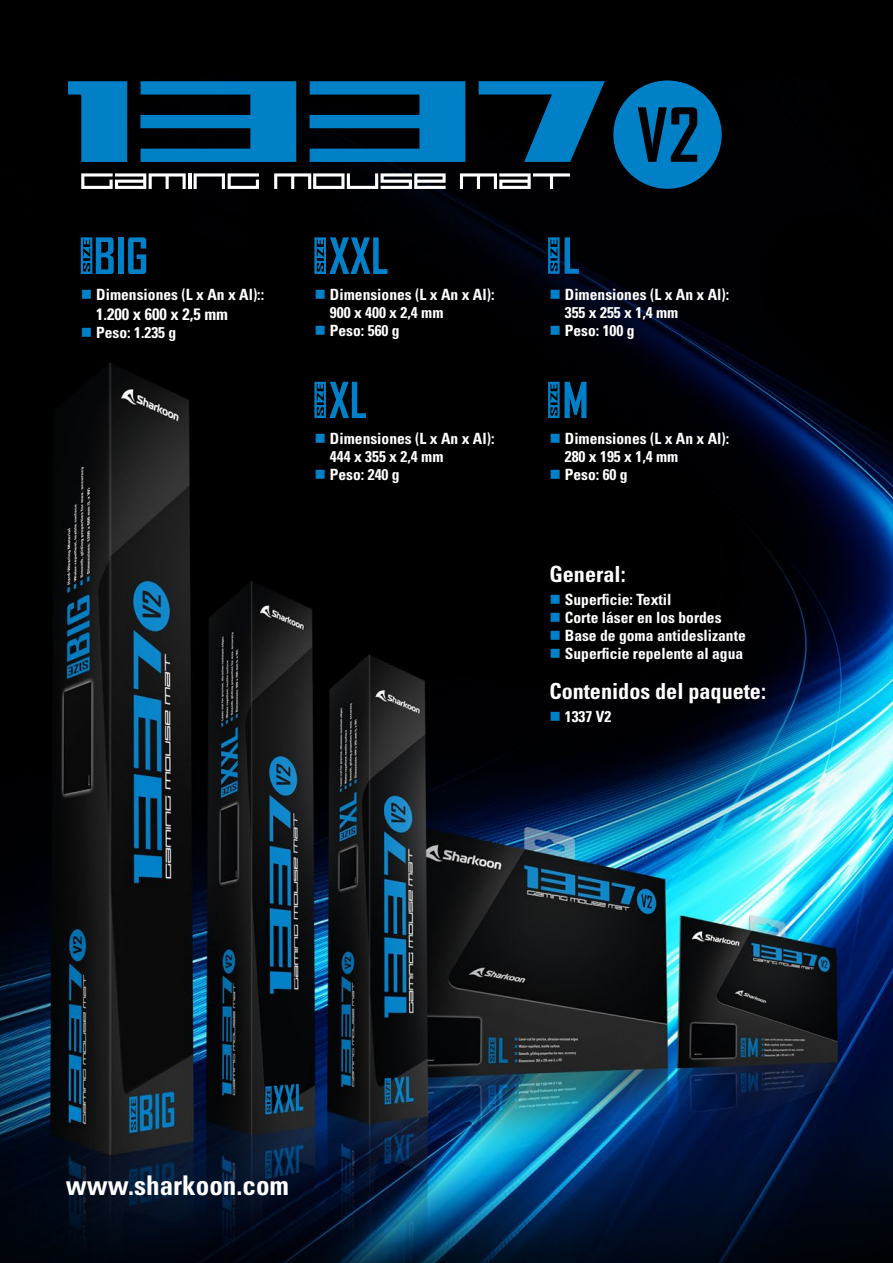
<style>
.page{position:relative;width:893px;height:1263px;background:#fff}
.page>*{position:absolute;margin:0;border:0;box-sizing:border-box;transform-origin:0 0}
.t1{font:27.15px "Univers LTCYR 67 Bold Cond";color:#fff}
.t2{font:22.2px "Univers LTCYR 67 Bold Cond";color:#fff}
.t3{font:16.5px "Univers LTCYR 67 Bold Cond";color:#fff}
.t4{font:15.45px/18px "Univers LTCYR 67 Bold Cond";color:#fff}
.s1{color:#0080c8}
</style>
<div class="page">
<img style="left:0;top:0;width:893px;height:1263px">
<svg style="left:479px;top:81px;width:126px;height:81px;background:#003c5d"></svg>
<svg style="left:140px;top:81px;width:156px;height:81px;background:#00517e"></svg>
<svg style="left:310px;top:81px;width:155px;height:81px;background:#00527f"></svg>
<svg style="left:68px;top:81px;width:59px;height:81px;background:#0067a0"></svg>
<hr style="left:188px;top:173px;width:3px;height:16px;background:#fff">
<svg style="left:274px;top:173px;width:172px;height:16px"></svg>
<svg style="left:460px;top:173px;width:110px;height:16px"></svg>
<svg style="left:81px;top:173px;width:105px;height:16px"></svg>
<svg style="left:194px;top:173px;width:65px;height:16px"></svg>
<svg style="left:613px;top:80px;width:109px;height:109px;background:#005280"></svg>
<svg style="left:314px;top:237px;width:74px;height:37px;background:#003c5e"></svg>
<svg style="left:314px;top:382px;width:52px;height:36px;background:#003d60"></svg>
<svg style="left:548px;top:237px;width:31px;height:37px"></svg>
<svg style="left:548px;top:382px;width:39px;height:36px"></svg>
<svg style="left:81px;top:237px;width:33px;height:37px"></svg>
<div style="left:118px;top:237px;width:6px;height:37px;background:#0080c8"></div>
<svg style="left:128px;top:237px;width:18px;height:37px"></svg>
<p class="t4" style="left:81px;top:285px;width:185px"><span class="s1">■</span> Dimensiones (L x An x Al)::</p>
<p class="t3" style="left:96px;top:304px;width:133px">1.200 x 600 x 2,5 mm</p>
<p class="t4" style="left:81px;top:323px;width:97px"><span class="s1">■</span> Peso: 1.235 g</p>
<p class="t4" style="left:330px;top:285px;width:166px;text-indent:-16px"><span class="s1">■</span> Dimensiones (L x An x Al):<br>900 x 400 x 2,4 mm</p>
<p class="t4" style="left:314px;top:321px;width:87px"><span class="s1">■</span> Peso: 560 g</p>
<p class="t4" style="left:330px;top:429px;width:166px;text-indent:-16px"><span class="s1">■</span> Dimensiones (L x An x Al):<br>444 x 355 x 2,4 mm</p>
<p class="t4" style="left:314px;top:465px;width:87px"><span class="s1">■</span> Peso: 240 g</p>
<p class="t4" style="left:565px;top:285px;width:166px;text-indent:-16px"><span class="s1">■</span> Dimensiones (L x An x Al):<br>355 x 255 x 1,4 mm</p>
<p class="t4" style="left:549px;top:321px;width:87px"><span class="s1">■</span> Peso: 100 g</p>
<p class="t4" style="left:565px;top:429px;width:166px;text-indent:-16px"><span class="s1">■</span> Dimensiones (L x An x Al):<br>280 x 195 x 1,4 mm</p>
<p class="t4" style="left:549px;top:465px;width:80px"><span class="s1">■</span> Peso: 60 g</p>
<h2 class="t2" style="left:549px;top:560px;width:78px">General:</h2>
<p class="t4" style="left:549px;top:590px;width:124px"><span class="s1">■</span> Superficie: Textil</p>
<p class="t4" style="left:549px;top:608px;width:174px"><span class="s1">■</span> Corte láser en los bordes</p>
<p class="t4" style="left:549px;top:626px;width:198px"><span class="s1">■</span> Base de goma antideslizante</p>
<p class="t4" style="left:549px;top:644px;width:195px"><span class="s1">■</span> Superficie repelente al agua</p>
<h2 class="t2" style="left:549px;top:677px;width:218px">Contenidos del paquete:</h2>
<p class="t4" style="left:549px;top:707px;width:63px"><span class="s1">■</span> 1337 V2</p>
<h1 class="t1" style="left:66px;top:1169px;width:225px">www.sharkoon.com</h1>
</div>
